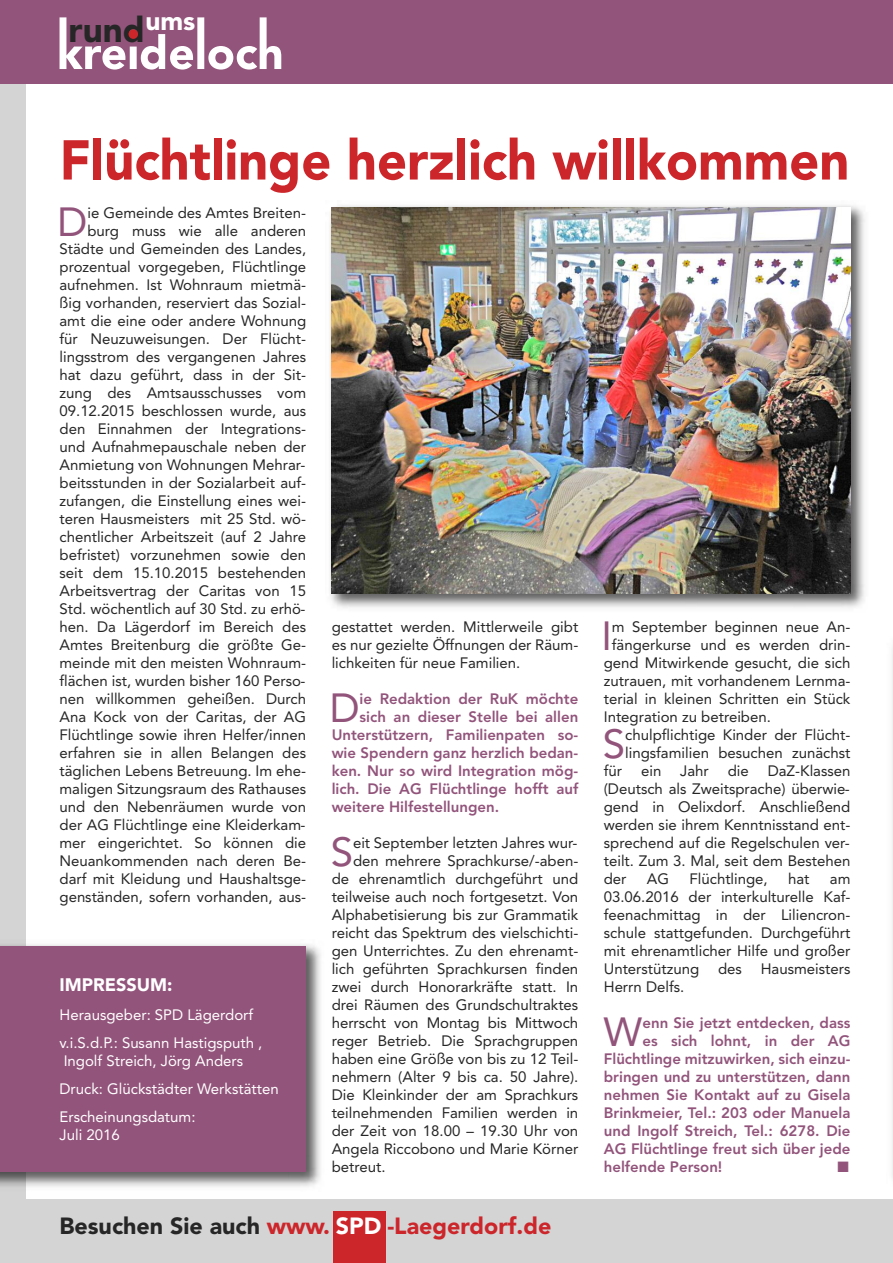
<style>
.page{position:relative;width:893px;height:1263px;background:#fff}
.page>*{position:absolute;margin:0;border:0;box-sizing:border-box;transform-origin:0 0}
.t1{font:900 55.5px "Avenir";color:#cc262b;scale:.94 1}
.t2{font:40.35px "Avenir";color:#92547b}
.t3{font:900 34.95px "Avenir";color:#272627}
.t4{font:900 23.25px "Avenir";color:#cc262b}
.t5{font:900 18px "Avenir";color:#fff}
.t6{font:15px/18px "Avenir";color:#272627;text-align:justify}
.t7{font:800 15px "Avenir";color:#92547b}
.t8{font:15px/28.2px "Avenir";color:#fff}
.t9{font:15px "Zapf Dingbats";color:#92547b}
.s1{color:#272627}
.s2{color:#fff}
</style>
<div class="page">
<img style="left:892px;top:647px;width:1px;height:531px">
<div style="left:0;top:1200px;width:893px;height:63px;background:#d4d4d4"></div>
<div style="left:0;top:56px;width:26px;height:1149px;background:#d4d4d4"></div>
<div style="left:0;top:0;width:893px;height:84px;background:#92547b"></div>
<div style="left:333px;top:1211px;width:52px;height:52px;background:#cc262b"></div>
<svg style="left:60px;top:17px;width:221px;height:53px"></svg>
<div style="left:124px;top:32px;width:18px;height:12px;background:#92547b"></div>
<div style="left:129px;top:29px;width:9px;height:10px;background:#cc262b;border-radius:50%"></div>
<img style="left:0;top:944px;width:321px;height:243px">
<div style="left:0;top:946px;width:306px;height:226px;background:#92547b"></div>
<img style="left:330px;top:205px;width:535px;height:403px">
<img style="left:332px;top:207px;width:518px;height:386px">
<h3 class="t3" style="left:69px;top:16px;width:128px">rund<sup>ums</sup></h3>
<h1 class="t1" style="left:60px;top:138px;width:842px">Flüchtlinge herzlich willkommen</h1>
<p class="t6" style="left:60px;top:205px;width:248px;text-align:right">ie Gemeinde des Amtes Breiten&shy;burg muss wie alle anderen Städte und Gemeinden des Landes, prozentual vorgegeben, Flüchtlinge aufnehmen. Ist Wohnraum mietmä&shy;ßig vorhanden, reserviert das Sozial&shy;amt die eine oder andere Wohnung für Neuzuweisungen. Der Flücht&shy;lingsstrom des vergangenen Jahres hat dazu geführt, dass in der Sit&shy;zung des Amtsausschusses vom 09.12.2015 beschlossen wurde, aus den Einnahmen der Integrations&shy;und Aufnahmepauschale neben der Anmietung von Wohnungen Mehrar&shy;beitsstunden in der Sozialarbeit auf&shy;zufangen, die Einstellung eines wei&shy;teren Hausmeisters mit 25 Std. wö&shy;chentlicher Arbeitszeit (auf 2 Jahre befristet) vorzunehmen sowie den seit dem 15.10.2015 bestehenden Arbeitsvertrag der Caritas von 15<br>Std. wöchentlich auf 30 Std. zu erhö&shy;hen. Da Lägerdorf im Bereich des Amtes Breitenburg die größte Ge&shy;meinde mit den meisten Wohnraum&shy;flächen ist, wurden bisher 160 Perso&shy;nen willkommen geheißen. Durch Ana Kock von der Caritas, der AG Flüchtlinge sowie ihren Helfer/innen erfahren sie in allen Belangen des täglichen Lebens Betreuung. Im ehe&shy;maligen Sitzungsraum des Rathauses und den Nebenräumen wurde von der AG Flüchtlinge eine Kleiderkam&shy;mer eingerichtet. So können die Neuankommenden nach deren Be&shy;darf mit Kleidung und Haushaltsge&shy;genständen, sofern vorhanden, aus-</p>
<h2 class="t2" style="left:58px;top:205px;width:31px">D</h2>
<p class="t5" style="left:60px;top:977px;width:114px">IMPRESSUM:</p>
<p class="t8" style="left:60px;top:1001px;width:204px">Herausgeber: SPD Lägerdorf v.i.S.d.P.: Susann Hastigsputh ,</p>
<p class="t8" style="left:60px;top:1048px;width:221px">Ingolf Streich, Jörg Anders<br>Druck: Glückstädter Werkstätten<br>Erscheinungsdatum:</p>
<p class="t8" style="left:60px;top:1122px;width:62px">Juli 2016</p>
<p class="t6" style="left:332px;top:619px;width:248px">gestattet werden. Mittlerweile gibt es nur gezielte Öffnungen der Räum&shy;lichkeiten für neue Familien.</p>
<h2 class="t2" style="left:330px;top:691px;width:31px">D</h2>
<p class="t7" style="left:360px;top:692px;width:220px">ie Redaktion der RuK möchte</p>
<p class="t7" style="left:360px;top:710px;width:220px">sich an dieser Stelle bei allen</p>
<p class="t7" style="left:332px;top:728px;width:248px">Unterstützern, Familienpaten so-</p>
<p class="t7" style="left:332px;top:746px;width:248px">wie Spendern ganz herzlich bedan-</p>
<p class="t7" style="left:332px;top:764px;width:248px">ken. Nur so wird Integration mög-</p>
<p class="t7" style="left:332px;top:782px;width:248px">lich. Die AG Flüchtlinge hofft auf</p>
<p class="t7" style="left:332px;top:800px;width:169px">weitere Hilfestellungen.</p>
<h2 class="t2" style="left:331px;top:835px;width:24px">S</h2>
<p class="t6" style="left:353px;top:835px;width:226px">eit September letzten Jahres wur-</p>
<p class="t6" style="left:353px;top:853px;width:227px">den mehrere Sprachkurse/-aben-</p>
<p class="t6" style="left:332px;top:871px;width:248px">de ehrenamtlich durchgeführt und</p>
<p class="t6" style="left:332px;top:889px;width:248px">teilweise auch noch fortgesetzt. Von</p>
<p class="t6" style="left:332px;top:907px;width:248px">Alphabetisierung bis zur Grammatik</p>
<p class="t6" style="left:332px;top:925px;width:248px">reicht das Spektrum des vielschichti-</p>
<p class="t6" style="left:332px;top:943px;width:248px">gen Unterrichtes. Zu den ehrenamt-</p>
<p class="t6" style="left:332px;top:961px;width:248px">lich geführten Sprachkursen finden</p>
<p class="t6" style="left:332px;top:979px;width:248px">zwei durch Honorarkräfte statt. In</p>
<p class="t6" style="left:332px;top:997px;width:248px">drei Räumen des Grundschultraktes</p>
<p class="t6" style="left:332px;top:1015px;width:248px">herrscht von Montag bis Mittwoch</p>
<p class="t6" style="left:332px;top:1033px;width:248px">reger Betrieb. Die Sprachgruppen</p>
<p class="t6" style="left:332px;top:1051px;width:248px">haben eine Größe von bis zu 12 Teil-</p>
<p class="t6" style="left:332px;top:1069px;width:248px">nehmern (Alter 9 bis ca. 50 Jahre).</p>
<p class="t6" style="left:332px;top:1087px;width:248px">Die Kleinkinder der am Sprachkurs</p>
<p class="t6" style="left:332px;top:1105px;width:248px">teilnehmenden Familien werden in</p>
<p class="t6" style="left:332px;top:1123px;width:248px">der Zeit von 18.00 – 19.30 Uhr von</p>
<p class="t6" style="left:332px;top:1141px;width:248px">Angela Riccobono und Marie Körner</p>
<p class="t6" style="left:332px;top:1159px;width:55px">betreut.</p>
<h3 class="t4" style="left:60px;top:1216px;width:493px"><span class="s1">Besuchen Sie auch</span> www. <span class="s2">SPD</span> -Laegerdorf.de</h3>
<h2 class="t2" style="left:601px;top:619px;width:12px">I</h2>
<p class="t6" style="left:612px;top:619px;width:240px">m September beginnen neue An-</p>
<p class="t6" style="left:612px;top:637px;width:240px">fängerkurse und es werden drin-</p>
<p class="t6" style="left:604px;top:655px;width:248px">gend Mitwirkende gesucht, die sich</p>
<p class="t6" style="left:604px;top:673px;width:248px">zutrauen, mit vorhandenem Lernma-</p>
<p class="t6" style="left:604px;top:691px;width:248px">terial in kleinen Schritten ein Stück</p>
<p class="t6" style="left:604px;top:709px;width:169px">Integration zu betreiben.</p>
<h2 class="t2" style="left:603px;top:727px;width:24px">S</h2>
<p class="t6" style="left:625px;top:727px;width:227px">chulpflichtige Kinder der Flücht&shy;lingsfamilien besuchen zunächst</p>
<p class="t6" style="left:604px;top:763px;width:20px">für</p>
<p class="t6" style="left:641px;top:763px;width:22px">ein</p>
<p class="t6" style="left:680px;top:763px;width:30px">Jahr</p>
<p class="t6" style="left:728px;top:763px;width:23px">die</p>
<p class="t6" style="left:604px;top:763px;width:248px;text-indent:164px">DaZ-Klassen (Deutsch als Zweitsprache) überwie&shy;gend in Oelixdorf. Anschließend werden sie ihrem Kenntnisstand ent&shy;sprechend auf die Regelschulen ver&shy;teilt. Zum 3. Mal, seit dem Bestehen der</p>
<p class="t6" style="left:647px;top:871px;width:24px">AG</p>
<p class="t6" style="left:689px;top:871px;width:80px">Flüchtlinge,</p>
<p class="t6" style="left:788px;top:871px;width:23px">hat</p>
<p class="t6" style="left:604px;top:871px;width:248px;text-indent:226px">am 03.06.2016 der interkulturelle Kaf&shy;feenachmittag in der Liliencron&shy;schule stattgefunden. Durchgeführt mit ehrenamtlicher Hilfe und großer Unterstützung</p>
<p class="t6" style="left:718px;top:961px;width:25px">des</p>
<p class="t6" style="left:761px;top:961px;width:91px">Hausmeisters</p>
<p class="t6" style="left:604px;top:979px;width:82px">Herrn Delfs.</p>
<h2 class="t2" style="left:604px;top:1015px;width:40px">W</h2>
<p class="t7" style="left:642px;top:1016px;width:209px">enn Sie jetzt entdecken, dass</p>
<p class="t7" style="left:642px;top:1034px;width:210px">es sich lohnt, in der AG</p>
<p class="t7" style="left:604px;top:1052px;width:248px">Flüchtlinge mitzuwirken, sich einzu-</p>
<p class="t7" style="left:604px;top:1070px;width:248px">bringen und zu unterstützen, dann</p>
<p class="t7" style="left:604px;top:1088px;width:248px">nehmen Sie Kontakt auf zu Gisela</p>
<p class="t7" style="left:604px;top:1106px;width:248px">Brinkmeier, Tel.: 203 oder Manuela</p>
<p class="t7" style="left:604px;top:1124px;width:248px">und Ingolf Streich, Tel.: 6278. Die</p>
<p class="t7" style="left:604px;top:1142px;width:248px">AG Flüchtlinge freut sich über jede</p>
<p class="t7" style="left:604px;top:1160px;width:120px">helfende Person!</p>
<p class="t9" style="left:838px;top:1158px;width:13px">■</p>
</div>
